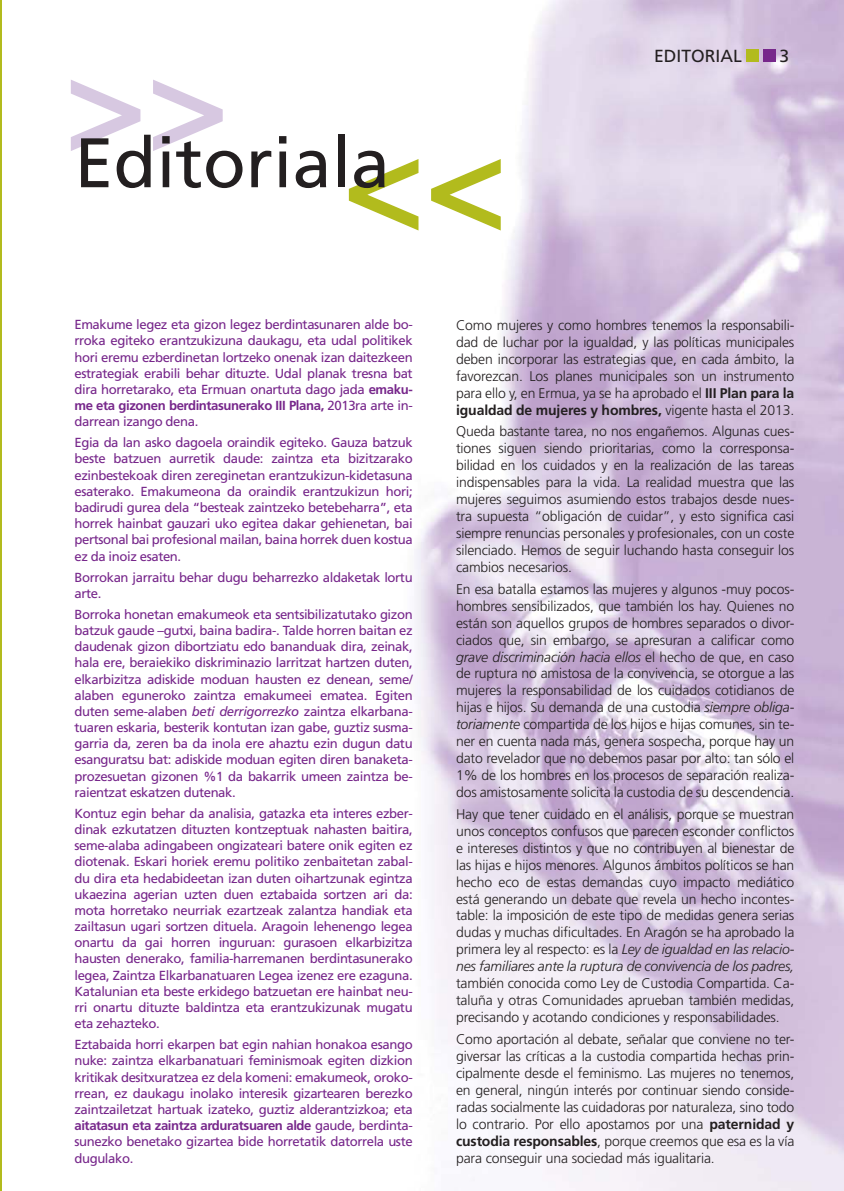
<style>
.page{position:relative;width:844px;height:1191px;background:#fff}
.page>*{position:absolute;margin:0;border:0;box-sizing:border-box;transform-origin:0 0}
.t1{font:700 137.03px "Frutiger";color:#d7c8e1}
.t2{font:70px "Frutiger";color:#231f20}
.t3{font:17.5px "Frutiger";color:#231f20}
.t4{font:300 14px/17px "Frutiger";letter-spacing:-.01em;color:#231f20;text-align:justify}
.t5{font:13.12px/16.1px "Frutiger";letter-spacing:-.03em;color:#77278b;text-align:justify}
.s1{font-weight:700}
.s2{font-style:italic}
</style>
<div class="page">
<hr style="left:0;top:0;width:1px;height:1191px;background:#b2bb1d">
<img style="left:415px;top:0;width:428px;height:1191px">
<div style="left:763px;top:50px;width:12px;height:12px;background:#77278b"></div>
<div style="left:745px;top:50px;width:13px;height:12px;background:#b2bb1d"></div>
<svg style="left:415px;top:159px;width:85px;height:71px"></svg>
<h1 class="t1" style="left:64px;top:47px;width:166px">&gt;&gt;</h1>
<h2 class="t2" style="left:74px;top:135px;width:317px">Editoriala</h2>
<p class="t3" style="left:654px;top:49px;width:89px">EDITORIAL</p>
<p class="t3" style="left:779px;top:49px;width:11px">3</p>
<p class="t5" style="left:74px;top:317px;width:339px">Emakume legez eta gizon legez berdintasunaren alde bo&shy;rroka egiteko erantzukizuna daukagu, eta udal politikek hori eremu ezberdinetan lortzeko onenak izan daitezkeen estrategiak erabili behar dituzte. Udal planak tresna bat dira horretarako, eta Ermuan onartuta dago jada <span class="s1">emaku&shy;me eta gizonen berdintasunerako III Plana,</span> 2013ra arte in&shy;darrean izango dena.</p>
<p class="t5" style="left:74px;top:436px;width:339px">Egia da lan asko dagoela oraindik egiteko. Gauza batzuk beste batzuen aurretik daude: zaintza eta bizitzarako ezinbestekoak diren zereginetan erantzukizun-kidetasuna esaterako. Emakumeona da oraindik erantzukizun hori; badirudi gurea dela “besteak zaintzeko betebeharra”, eta horrek hainbat gauzari uko egitea dakar gehienetan, bai pertsonal bai profesional mailan, baina horrek duen kostua ez da inoiz esaten.</p>
<p class="t5" style="left:74px;top:570px;width:339px">Borrokan jarraitu behar dugu beharrezko aldaketak lortu arte.</p>
<p class="t5" style="left:74px;top:607px;width:339px">Borroka honetan emakumeok eta sentsibilizatutako gizon batzuk gaude –gutxi, baina badira-. Talde horren baitan ez daudenak gizon dibortziatu edo bananduak dira, zeinak, hala ere, beraiekiko diskriminazio larritzat hartzen duten, elkarbizitza adiskide moduan hausten ez denean, seme/ alaben eguneroko zaintza emakumeei ematea. Egiten duten seme-alaben <span class="s2">beti derrigorrezko</span> zaintza elkarbana&shy;tuaren eskaria, besterik kontutan izan gabe, guztiz susma&shy;garria da, zeren ba da inola ere ahaztu ezin dugun datu esanguratsu bat: adiskide moduan egiten diren banaketa&shy;prozesuetan gizonen %1 da bakarrik umeen zaintza be&shy;raientzat eskatzen dutenak.</p>
<p class="t5" style="left:74px;top:806px;width:339px">Kontuz egin behar da analisia, gatazka eta interes ezber&shy;dinak ezkutatzen dituzten kontzeptuak nahasten baitira, seme-alaba adingabeen ongizateari batere onik egiten ez diotenak. Eskari horiek eremu politiko zenbaitetan zabal&shy;du dira eta hedabideetan izan duten oihartzunak egintza ukaezina agerian uzten duen eztabaida sortzen ari da: mota horretako neurriak ezartzeak zalantza handiak eta zailtasun ugari sortzen dituela. Aragoin lehenengo legea onartu da gai horren inguruan: gurasoen elkarbizitza hausten denerako, familia-harremanen berdintasunerako legea, Zaintza Elkarbanatuaren Legea izenez ere ezaguna.<br>Katalunian eta beste erkidego batzuetan ere hainbat neu&shy;rri onartu dituzte baldintza eta erantzukizunak mugatu eta zehazteko.</p>
<p class="t5" style="left:74px;top:1037px;width:339px">Eztabaida horri ekarpen bat egin nahian honakoa esango nuke: zaintza elkarbanatuari feminismoak egiten dizkion kritikak desitxuratzea ez dela komeni: emakumeok, oroko&shy;rrean, ez daukagu inolako interesik gizartearen berezko zaintzailetzat hartuak izateko, guztiz alderantzizkoa; eta <span class="s1">aitatasun eta zaintza arduratsuaren alde</span> gaude, berdinta&shy;sunezko benetako gizartea bide horretatik datorrela uste dugulako.</p>
<p class="t4" style="left:456px;top:318px;width:339px">Como mujeres y como hombres tenemos la responsabili&shy;dad de luchar por la igualdad, y las políticas municipales deben incorporar las estrategias que, en cada ámbito, la favorezcan. Los planes municipales son un instrumento para ello y, en Ermua, ya se ha aprobado el <span class="s1">III Plan para la igualdad de mujeres y hombres,</span> vigente hasta el 2013.</p>
<p class="t4" style="left:456px;top:424px;width:340px">Queda bastante tarea, no nos engañemos. Algunas cues&shy;tiones siguen siendo prioritarias, como la corresponsa&shy;bilidad en los cuidados y en la realización de las tareas indispensables para la vida. La realidad muestra que las mujeres seguimos asumiendo estos trabajos desde nues&shy;tra supuesta “obligación de cuidar”, y esto significa casi siempre renuncias personales y profesionales, con un coste silenciado. Hemos de seguir luchando hasta conseguir los cambios necesarios.</p>
<p class="t4" style="left:456px;top:581px;width:340px">En esa batalla estamos las mujeres y algunos -muy pocos&shy;hombres sensibilizados, que también los hay. Quienes no están son aquellos grupos de hombres separados o divor&shy;ciados que, sin embargo, se apresuran a calificar como <span class="s2">grave discriminación hacia ellos</span> el hecho de que, en caso de ruptura no amistosa de la convivencia, se otorgue a las mujeres la responsabilidad de los cuidados cotidianos de hijas e hijos. Su demanda de una custodia <span class="s2">siempre obliga&shy;toriamente</span> compartida de los hijos e hijas comunes, sin te&shy;ner en cuenta nada más, genera sospecha, porque hay un dato revelador que no debemos pasar por alto: tan sólo el 1% de los hombres en los procesos de separación realiza&shy;dos amistosamente solicita la custodia de su descendencia.</p>
<p class="t4" style="left:456px;top:806px;width:340px">Hay que tener cuidado en el análisis, porque se muestran unos conceptos confusos que parecen esconder conflictos e intereses distintos y que no contribuyen al bienestar de las hijas e hijos menores. Algunos ámbitos políticos se han hecho eco de estas demandas cuyo impacto mediático está generando un debate que revela un hecho incontes&shy;table: la imposición de este tipo de medidas genera serias dudas y muchas dificultades. En Aragón se ha aprobado la primera ley al respecto: es la <span class="s2">Ley de igualdad en las relacio&shy;nes familiares ante la ruptura de convivencia de los padres,</span></p>
<p class="t4" style="left:456px;top:976px;width:339px">también conocida como Ley de Custodia Compartida. Ca&shy;taluña y otras Comunidades aprueban también medidas, precisando y acotando condiciones y responsabilidades.</p>
<p class="t4" style="left:456px;top:1031px;width:339px">Como aportación al debate, señalar que conviene no ter&shy;giversar las críticas a la custodia compartida hechas prin&shy;cipalmente desde el feminismo. Las mujeres no tenemos, en general, ningún interés por continuar siendo conside&shy;radas socialmente las cuidadoras por naturaleza, sino todo lo contrario. Por ello apostamos por una <span class="s1">paternidad y custodia responsables</span>, porque creemos que esa es la vía para conseguir una sociedad más igualitaria.</p>
</div>
